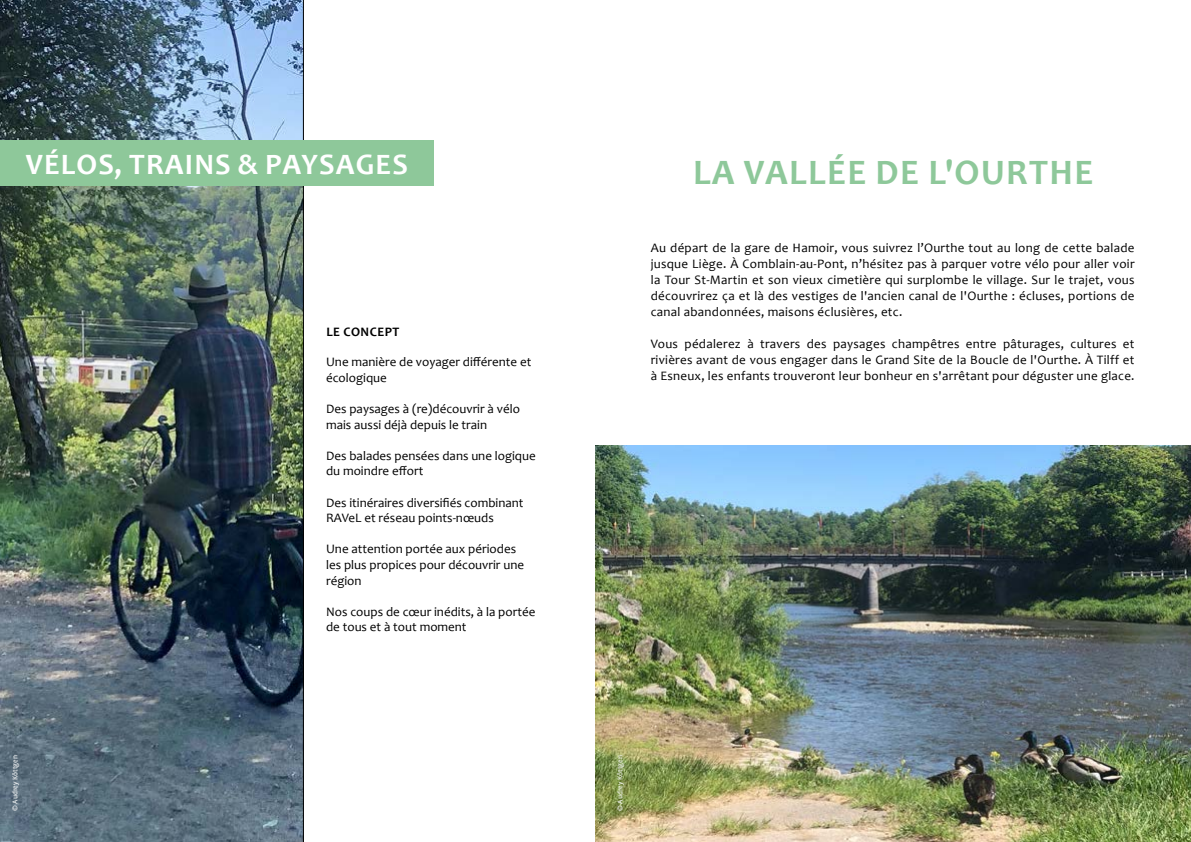
<style>
.page{position:relative;width:1191px;height:842px;background:#fff}
.page>*{position:absolute;margin:0;border:0;box-sizing:border-box;transform-origin:0 0}
.t1{font:700 36px "Candara";letter-spacing:.04em;color:#8ec89a}
.t2{font:700 29.8px "Candara";letter-spacing:.04em;color:#fff}
.t3{font:13px/15.6px "Candara";color:#000}
.t4{font:700 13px "Candara";letter-spacing:.04em;color:#000}
.t5{font:8px "Profile Pro";color:#fff}
</style>
<div class="page">
<img style="left:0;top:0;width:304px;height:842px">
<div style="left:0;top:140px;width:433px;height:46px;background:#8ec89a"></div>
<img style="left:595px;top:445px;width:596px;height:397px">
<h2 class="t2" style="left:26px;top:145px;width:384px">VÉLOS, TRAINS &amp; PAYSAGES</h2>
<p class="t4" style="left:326px;top:324px;width:75px">LE CONCEPT</p>
<p class="t3" style="left:326px;top:354px;width:207px">Une manière de voyager différente et écologique</p>
<p class="t3" style="left:326px;top:401px;width:195px">Des paysages à (re)découvrir à vélo mais aussi déjà depuis le train</p>
<p class="t3" style="left:326px;top:448px;width:211px">Des balades pensées dans une logique du moindre effort</p>
<p class="t3" style="left:326px;top:494px;width:199px">Des itinéraires diversifiés combinant<br>RAVeL et réseau points-nœuds</p>
<p class="t3" style="left:326px;top:541px;width:199px">Une attention portée aux périodes les plus propices pour découvrir une région</p>
<p class="t3" style="left:326px;top:604px;width:211px">Nos coups de cœur inédits, à la portée de tous et à tout moment</p>
<h1 class="t1" style="left:693px;top:150px;width:402px">LA VALLÉE DE L'OURTHE</h1>
<p class="t3" style="left:651px;top:240px;width:485px;line-height:16px;text-align:justify">Au départ de la gare de Hamoir, vous suivrez l’Ourthe tout au long de cette balade jusque Liège. À Comblain-au-Pont, n’hésitez pas à parquer votre vélo pour aller voir la Tour St-Martin et son vieux cimetière qui surplombe le village. Sur le trajet, vous découvrirez ça et là des vestiges de l'ancien canal de l'Ourthe : écluses, portions de canal abandonnées, maisons éclusières, etc.</p>
<p class="t3" style="left:651px;top:336px;width:485px;line-height:16px;text-align:justify">Vous pédalerez à travers des paysages champêtres entre pâturages, cultures et rivières avant de vous engager dans le Grand Site de la Boucle de l'Ourthe. À Tilff et à Esneux, les enfants trouveront leur bonheur en s'arrêtant pour déguster une glace.</p>
<p class="t5" style="left:11px;top:811px;width:57px;rotate:-90deg">© Audrey Köttgen</p>
<p class="t5" style="left:615px;top:811px;width:57px;rotate:-90deg">© Audrey Köttgen</p>
</div>
